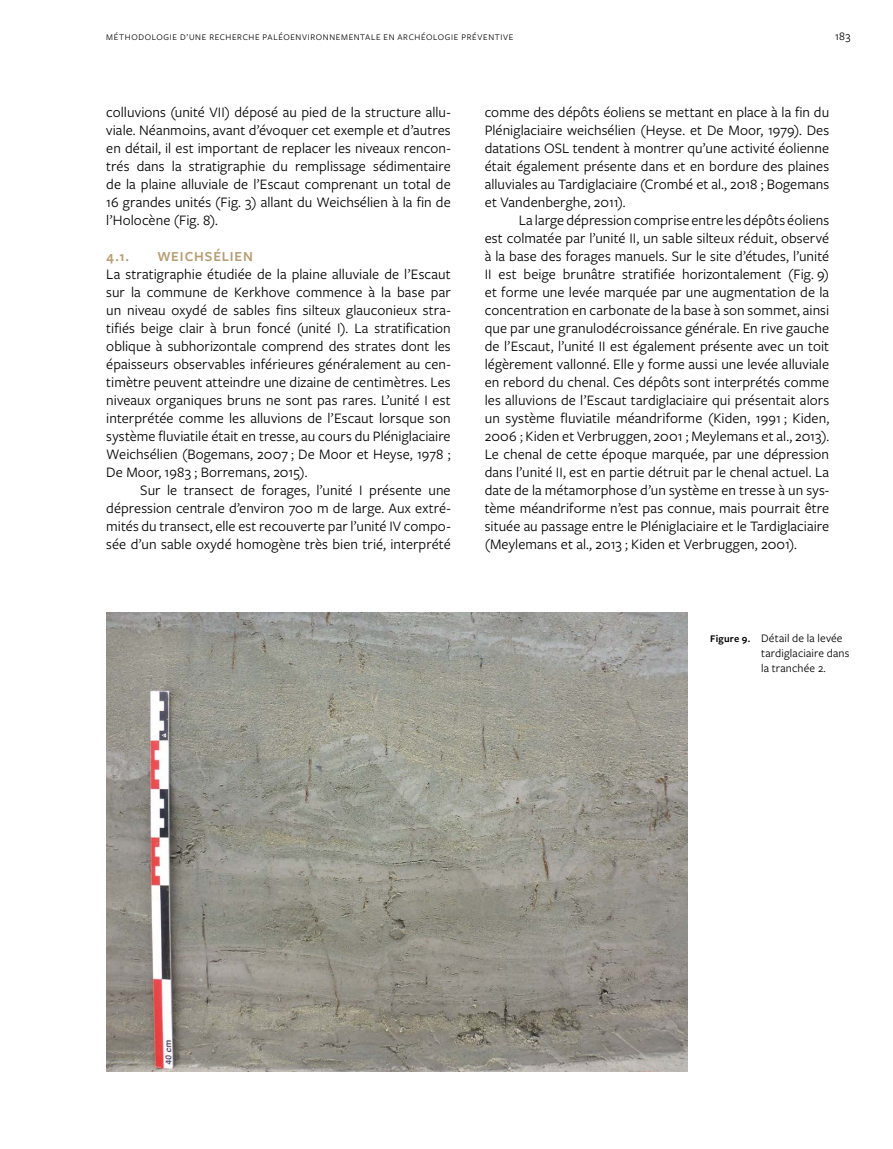
<style>
.page{position:relative;width:893px;height:1149px;background:#fff}
.page>*{position:absolute;margin:0;border:0;box-sizing:border-box;transform-origin:0 0}
.t1{font:15px/18px "Freight Sans Pro";letter-spacing:.005em;color:#000;text-align:justify}
.t2{font:600 14.25px "Freight Sans Pro";letter-spacing:.06em;color:#b89c72}
.t3{font:12px/15px "Freight Sans Pro";letter-spacing:.015em;color:#000}
.t4{font:9px "Freight Sans Pro";letter-spacing:.075em;color:#000}
.s1{font-style:italic}
.s2{font-weight:600;font-size:10.5px}
</style>
<div class="page">
<img style="left:106px;top:612px;width:581px;height:459px">
<p class="t4" style="left:106px;top:31px;width:409px">MÉTHODOLOGIE D’UNE RECHERCHE PALÉOENVIRONNEMENTALE EN ARCHÉOLOGIE PRÉVENTIVE</p>
<p class="t3" style="left:835px;top:28px;width:17px">183</p>
<p class="t1" style="left:106px;top:102px;width:346px">colluvions (unité VII) déposé au pied de la structure allu&shy;viale. Néanmoins, avant d’évoquer cet exemple et d’autres en détail, il est important de replacer les niveaux rencon&shy;trés dans la stratigraphie du remplissage sédimentaire de la plaine alluviale de l’Escaut comprenant un total de 16 grandes unités (Fig. 3) allant du Weichsélien à la fin de l’Holocène (Fig. 8).</p>
<p class="t2" style="left:106px;top:246px;width:24px">4.1.</p>
<p class="t2" style="left:157px;top:246px;width:97px">WEICHSÉLIEN</p>
<p class="t1" style="left:106px;top:264px;width:346px">La stratigraphie étudiée de la plaine alluviale de l’Escaut</p>
<p class="t1" style="left:106px;top:282px;width:346px">sur la commune de Kerkhove commence à la base par</p>
<p class="t1" style="left:106px;top:300px;width:346px">un niveau oxydé de sables fins silteux glauconieux stra-</p>
<p class="t1" style="left:106px;top:318px;width:346px">tifiés beige clair à brun foncé (unité I). La stratification</p>
<p class="t1" style="left:106px;top:336px;width:346px">oblique à subhorizontale comprend des strates dont les</p>
<p class="t1" style="left:106px;top:354px;width:346px">épaisseurs observables inférieures généralement au cen-</p>
<p class="t1" style="left:106px;top:372px;width:346px">timètre peuvent atteindre une dizaine de centimètres. Les</p>
<p class="t1" style="left:106px;top:390px;width:346px">niveaux organiques bruns ne sont pas rares. L’unité I est</p>
<p class="t1" style="left:106px;top:408px;width:346px">interprétée comme les alluvions de l’Escaut lorsque son</p>
<p class="t1" style="left:106px;top:426px;width:346px">système fluviatile était en tresse, au cours du Pléniglaciaire</p>
<p class="t1" style="left:106px;top:444px;width:346px">Weichsélien (Bogemans, 2007 ; De Moor et Heyse, 1978 ;</p>
<p class="t1" style="left:106px;top:462px;width:203px">De Moor, 1983 ; Borremans, 2015).</p>
<p class="t1" style="left:140px;top:480px;width:312px">Sur le transect de forages, l’unité I présente une</p>
<p class="t1" style="left:106px;top:498px;width:346px">dépression centrale d’environ 700 m de large. Aux extré-</p>
<p class="t1" style="left:106px;top:516px;width:346px">mités du transect, elle est recouverte par l’unité IV compo-</p>
<p class="t1" style="left:106px;top:534px;width:346px">sée d’un sable oxydé homogène très bien trié, interprété</p>
<p class="t1" style="left:485px;top:102px;width:346px">comme des dépôts éoliens se mettant en place à la fin du</p>
<p class="t1" style="left:485px;top:120px;width:346px">Pléniglaciaire weichsélien (Heyse. et De Moor, 1979). Des</p>
<p class="t1" style="left:485px;top:138px;width:346px">datations OSL tendent à montrer qu’une activité éolienne</p>
<p class="t1" style="left:485px;top:156px;width:346px">était également présente dans et en bordure des plaines</p>
<p class="t1" style="left:485px;top:174px;width:346px">alluviales au Tardiglaciaire (Crombé et al<span class="s1">.</span>, 2018 ; Bogemans</p>
<p class="t1" style="left:485px;top:192px;width:142px">et Vandenberghe, 2011).</p>
<p class="t1" style="left:519px;top:210px;width:312px">La large dépression comprise entre les dépôts éoliens</p>
<p class="t1" style="left:485px;top:228px;width:346px">est colmatée par l’unité II, un sable silteux réduit, observé</p>
<p class="t1" style="left:485px;top:246px;width:346px">à la base des forages manuels. Sur le site d’études, l’unité</p>
<p class="t1" style="left:485px;top:264px;width:346px">II est beige brunâtre stratifiée horizontalement (Fig. 9)</p>
<p class="t1" style="left:485px;top:282px;width:346px">et forme une levée marquée par une augmentation de la</p>
<p class="t1" style="left:485px;top:300px;width:346px">concentration en carbonate de la base à son sommet, ainsi</p>
<p class="t1" style="left:485px;top:318px;width:346px">que par une granulodécroissance générale. En rive gauche</p>
<p class="t1" style="left:485px;top:336px;width:346px">de l’Escaut, l’unité II est également présente avec un toit</p>
<p class="t1" style="left:485px;top:354px;width:346px">légèrement vallonné. Elle y forme aussi une levée alluviale</p>
<p class="t1" style="left:485px;top:372px;width:346px">en rebord du chenal. Ces dépôts sont interprétés comme</p>
<p class="t1" style="left:485px;top:390px;width:346px">les alluvions de l’Escaut tardiglaciaire qui présentait alors</p>
<p class="t1" style="left:485px;top:408px;width:346px">un système fluviatile méandriforme (Kiden, 1991 ; Kiden,</p>
<p class="t1" style="left:485px;top:426px;width:346px">2006 ; Kiden et Verbruggen, 2001 ; Meylemans et al., 2013).</p>
<p class="t1" style="left:485px;top:444px;width:346px">Le chenal de cette époque marquée, par une dépression</p>
<p class="t1" style="left:485px;top:462px;width:346px">dans l’unité II, est en partie détruit par le chenal actuel. La</p>
<p class="t1" style="left:485px;top:480px;width:346px">date de la métamorphose d’un système en tresse à un sys-</p>
<p class="t1" style="left:485px;top:498px;width:346px">tème méandriforme n’est pas connue, mais pourrait être</p>
<p class="t1" style="left:485px;top:516px;width:346px">située au passage entre le Pléniglaciaire et le Tardiglaciaire</p>
<p class="t1" style="left:485px;top:534px;width:314px">(Meylemans et al., 2013 ; Kiden et Verbruggen, 2001).</p>
<p class="t3" style="left:761px;top:630px;width:90px;text-indent:-51px"><span class="s2">Figure 9.</span> Détail de la levée tardiglaciaire dans la tranchée 2.</p>
</div>
